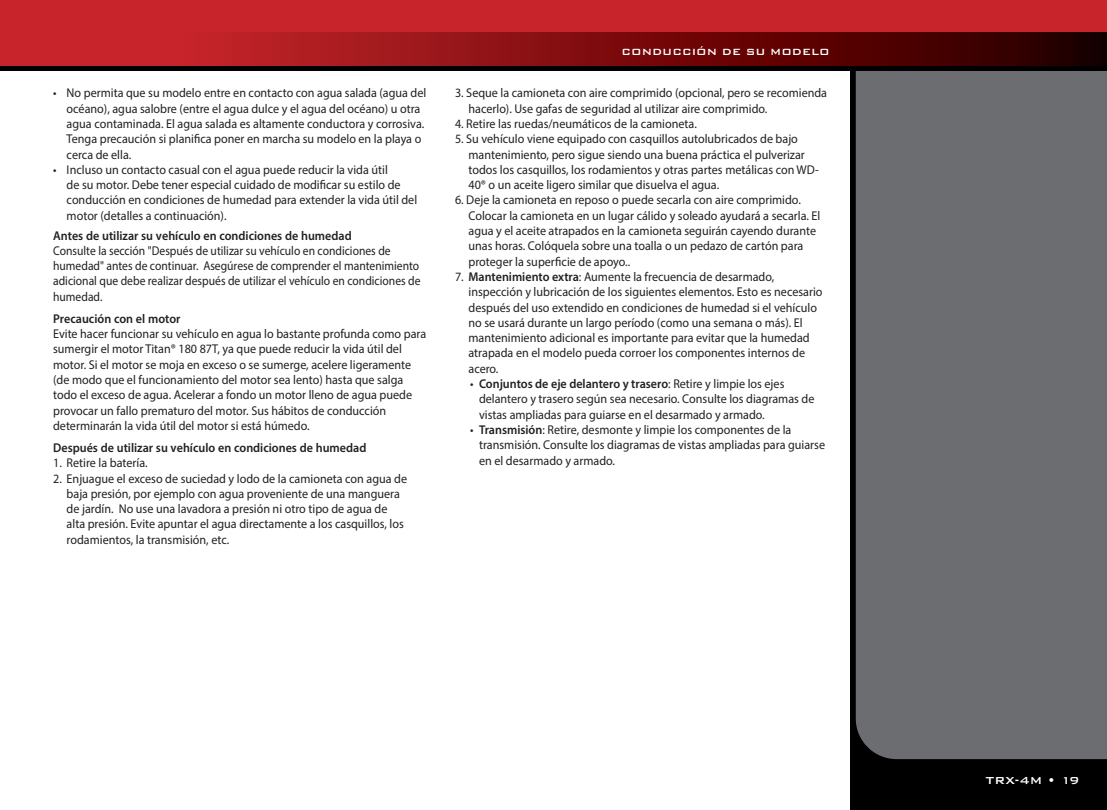
<style>
.page{position:relative;width:1107px;height:810px;background:#fff}
.page>*{position:absolute;margin:0;border:0;box-sizing:border-box;transform-origin:0 0}
.t1{font:500 13.5px "Bank Gothic BT";color:#fff}
.t2{font:12.75px/15.3px "Myriad Pro";color:#231f20;scale:.95 1}
.t3{font:12.75px/15.3px "Myriad Pro";color:#231f20;scale:.91 1}
.t4{font:600 12.75px "Myriad Pro";color:#231f20;scale:.95 1}
.t5{font:500 12px "Bank Gothic BT";color:#fff}
.s1{font-weight:600}
</style>
<div class="page">
<div style="left:850px;top:13px;width:257px;height:797px;background:#000"></div>
<div style="left:856px;top:71px;width:251px;height:688px;background:#6c6d70"></div>
<div style="left:0;top:0;width:1107px;height:70px;background:#000"></div>
<div style="left:0;top:0;width:1107px;height:51px;background:#c8242b"></div>
<svg style="left:0;top:32px;width:1107px;height:34px;background:#831013"></svg>
<p class="t2" style="left:67px;top:85px;width:380px;text-indent:-14px">• No permita que su modelo entre en contacto con agua salada (agua del océano), agua salobre (entre el agua dulce y el agua del océano) u otra agua contaminada. El agua salada es altamente conductora y corrosiva.<br>Tenga precaución si planifica poner en marcha su modelo en la playa o cerca de ella.</p>
<p class="t2" style="left:67px;top:162px;width:371px;text-indent:-14px">• Incluso un contacto casual con el agua puede reducir la vida útil<br>de su motor. Debe tener especial cuidado de modificar su estilo de conducción en condiciones de humedad para extender la vida útil del motor (detalles a continuación).</p>
<p class="t4" style="left:53px;top:227px;width:316px">Antes de utilizar su vehículo en condiciones de humedad</p>
<p class="t3" style="left:53px;top:243px;width:405px">Consulte la sección "Después de utilizar su vehículo en condiciones de humedad" antes de continuar. Asegúrese de comprender el mantenimiento adicional que debe realizar después de utilizar el vehículo en condiciones de humedad.</p>
<p class="t4" style="left:53px;top:310px;width:136px">Precaución con el motor</p>
<p class="t2" style="left:53px;top:326px;width:394px">Evite hacer funcionar su vehículo en agua lo bastante profunda como para sumergir el motor Titan® 180 87T, ya que puede reducir la vida útil del motor. Si el motor se moja en exceso o se sumerge, acelere ligeramente (de modo que el funcionamiento del motor sea lento) hasta que salga todo el exceso de agua. Acelerar a fondo un motor lleno de agua puede provocar un fallo prematuro del motor. Sus hábitos de conducción determinarán la vida útil del motor si está húmedo.</p>
<p class="t4" style="left:53px;top:440px;width:331px">Después de utilizar su vehículo en condiciones de humedad</p>
<p class="t2" style="left:53px;top:455px;width:101px">1. Retire la batería.</p>
<p class="t2" style="left:67px;top:470px;width:360px;text-indent:-14px">2. Enjuague el exceso de suciedad y lodo de la camioneta con agua de baja presión, por ejemplo con agua proveniente de una manguera de jardín. No use una lavadora a presión ni otro tipo de agua de alta presión. Evite apuntar el agua directamente a los casquillos, los rodamientos, la transmisión, etc.</p>
<p class="t5" style="left:622px;top:45px;width:210px">CONDUCCIÓN DE SU MODELO</p>
<p class="t2" style="left:469px;top:85px;width:379px;text-indent:-14px">3. Seque la camioneta con aire comprimido (opcional, pero se recomienda hacerlo). Use gafas de seguridad al utilizar aire comprimido.</p>
<p class="t2" style="left:455px;top:116px;width:256px">4. Retire las ruedas/neumáticos de la camioneta.</p>
<p class="t2" style="left:469px;top:131px;width:370px;text-indent:-14px">5. Su vehículo viene equipado con casquillos autolubricados de bajo mantenimiento, pero sigue siendo una buena práctica el pulverizar todos los casquillos, los rodamientos y otras partes metálicas con WD-40® o un aceite ligero similar que disuelva el agua.</p>
<p class="t2" style="left:469px;top:192px;width:372px;text-indent:-14px">6. Deje la camioneta en reposo o puede secarla con aire comprimido.<br>Colocar la camioneta en un lugar cálido y soleado ayudará a secarla. El agua y el aceite atrapados en la camioneta seguirán cayendo durante unas horas. Colóquela sobre una toalla o un pedazo de cartón para proteger la superficie de apoyo..</p>
<p class="t2" style="left:469px;top:269px;width:374px;text-indent:-14px">7. <span class="s1">Mantenimiento extra</span>: Aumente la frecuencia de desarmado, inspección y lubricación de los siguientes elementos. Esto es necesario después del uso extendido en condiciones de humedad si el vehículo no se usará durante un largo período (como una semana o más). El mantenimiento adicional es importante para evitar que la humedad atrapada en el modelo pueda corroer los componentes internos de acero.</p>
<p class="t2" style="left:479px;top:376px;width:355px;text-indent:-9px">• <span class="s1">Conjuntos de eje delantero y trasero</span>: Retire y limpie los ejes delantero y trasero según sea necesario. Consulte los diagramas de vistas ampliadas para guiarse en el desarmado y armado.</p>
<p class="t2" style="left:479px;top:422px;width:366px;text-indent:-9px">• <span class="s1">Transmisión</span>: Retire, desmonte y limpie los componentes de la transmisión. Consulte los diagramas de vistas ampliadas para guiarse en el desarmado y armado.</p>
<p class="t1" style="left:986px;top:773px;width:95px">TRX-4M • 19</p>
</div>
